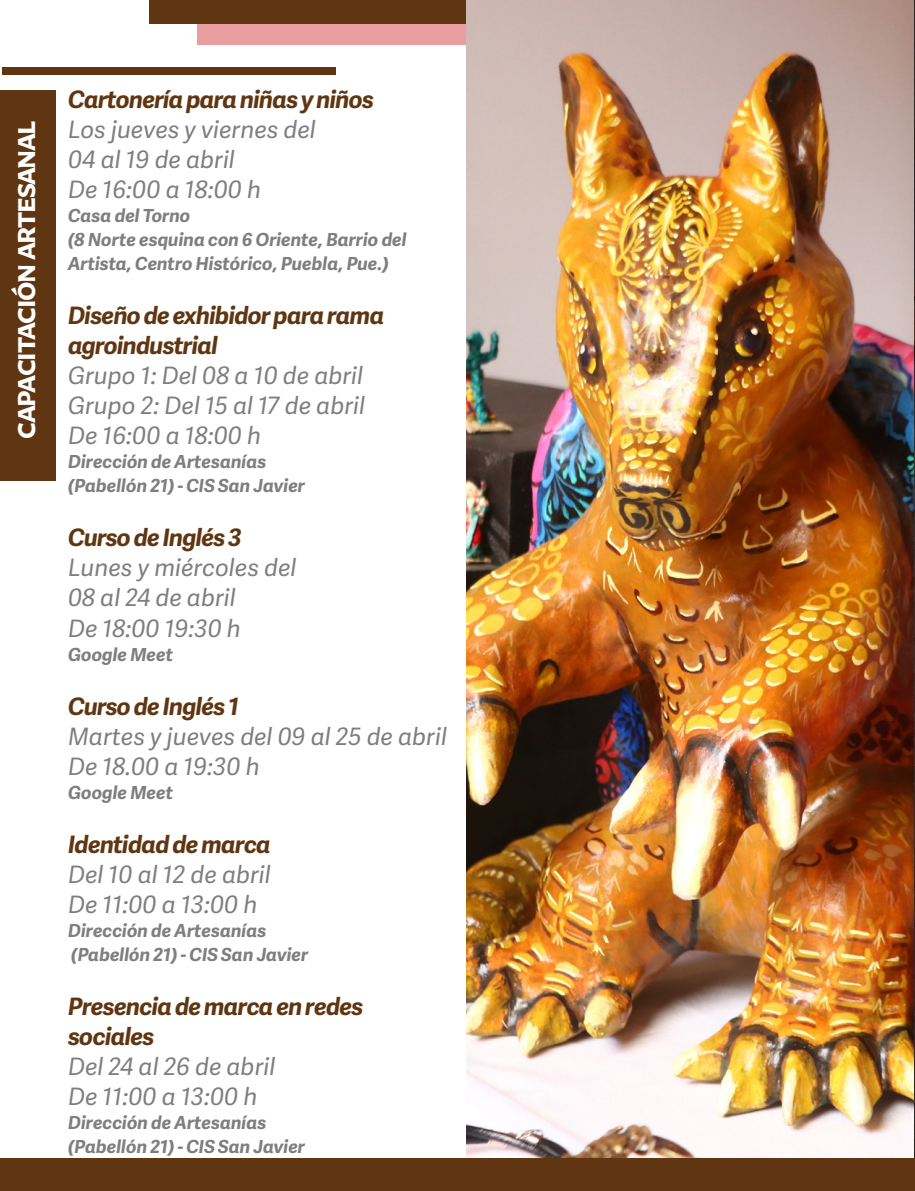
<style>
.page{position:relative;width:915px;height:1191px;background:#fff}
.page>*{position:absolute;margin:0;border:0;box-sizing:border-box;transform-origin:0 0}
.SUBS_T2{font:italic 24px "Adelle Sans";color:#7e7d7f}
.SUBS_T2-2{font:italic 700 24px/30px "Adelle Sans";letter-spacing:-.03em;color:#603612}
.TITULOS_1{font:900 24px "Heroica";letter-spacing:-.07em;color:#fff}
.SUBS_T2-3{font:italic 700 18px/24px "Adelle Sans";color:#7e7d7f}
</style>
<div class="page">
<div style="left:0;top:90px;width:55px;height:390px;background:#603612"></div>
<div style="left:2px;top:68px;width:334px;height:7px;background:#603612"></div>
<div style="left:197px;top:0;width:717px;height:45px;background:#e99f9f"></div>
<div style="left:148px;top:0;width:670px;height:23px;background:#603612"></div>
<img style="left:466px;top:0;width:448px;height:1158px">
<img style="left:914px;top:0;width:1px;height:1191px">
<div style="left:0;top:1158px;width:914px;height:33px;background:#603612"></div>
<p class="TITULOS_1" style="left:11px;top:439px;width:320px;rotate:-90deg">CAPACITACIÓN ARTESANAL</p>
<p class="SUBS_T2-2" style="left:68px;top:84px;width:307px">Cartonería para niñas y niños</p>
<p class="SUBS_T2" style="left:68px;top:113px;width:249px">Los jueves y viernes del</p>
<p class="SUBS_T2" style="left:68px;top:143px;width:168px">04 al 19 de abril</p>
<p class="SUBS_T2" style="left:68px;top:173px;width:194px">De 16:00 a 18:00 h</p>
<p class="SUBS_T2-3" style="left:68px;top:203px;width:124px">Casa del Torno</p>
<p class="SUBS_T2-3" style="left:68px;top:227px;width:340px">(8 Norte esquina con 6 Oriente, Barrio del<br>Artista, Centro Histórico, Puebla, Pue.)</p>
<p class="SUBS_T2-2" style="left:68px;top:300px;width:318px">Diseño de exhibidor para rama agroindustrial</p>
<p class="SUBS_T2" style="left:68px;top:359px;width:296px">Grupo 1: Del 08 a 10 de abril</p>
<p class="SUBS_T2" style="left:68px;top:389px;width:298px">Grupo 2: Del 15 al 17 de abril</p>
<p class="SUBS_T2" style="left:68px;top:419px;width:194px">De 16:00 a 18:00 h</p>
<p class="SUBS_T2-3" style="left:68px;top:449px;width:200px">Dirección de Artesanías</p>
<p class="SUBS_T2-3" style="left:68px;top:473px;width:238px">(Pabellón 21) - CIS San Javier</p>
<p class="SUBS_T2-2" style="left:68px;top:522px;width:175px">Curso de Inglés 3</p>
<p class="SUBS_T2" style="left:68px;top:551px;width:230px">Lunes y miércoles del</p>
<p class="SUBS_T2" style="left:68px;top:581px;width:169px">08 al 24 de abril</p>
<p class="SUBS_T2" style="left:68px;top:611px;width:174px">De 18:00 19:30 h</p>
<p class="SUBS_T2-3" style="left:68px;top:641px;width:106px">Google Meet</p>
<p class="SUBS_T2-2" style="left:68px;top:690px;width:172px">Curso de Inglés 1</p>
<p class="SUBS_T2" style="left:68px;top:719px;width:380px">Martes y jueves del 09 al 25 de abril</p>
<p class="SUBS_T2" style="left:68px;top:749px;width:193px">De 18.00 a 19:30 h</p>
<p class="SUBS_T2-3" style="left:68px;top:779px;width:106px">Google Meet</p>
<p class="SUBS_T2-2" style="left:68px;top:828px;width:204px">Identidad de marca</p>
<p class="SUBS_T2" style="left:68px;top:857px;width:204px">Del 10 al 12 de abril</p>
<p class="SUBS_T2" style="left:68px;top:887px;width:191px">De 11:00 a 13:00 h</p>
<p class="SUBS_T2-3" style="left:68px;top:917px;width:200px">Dirección de Artesanías</p>
<p class="SUBS_T2-3" style="left:71px;top:941px;width:238px">(Pabellón 21) - CIS San Javier</p>
<p class="SUBS_T2-2" style="left:68px;top:990px;width:297px">Presencia de marca en redes sociales</p>
<p class="SUBS_T2" style="left:68px;top:1049px;width:209px">Del 24 al 26 de abril</p>
<p class="SUBS_T2" style="left:68px;top:1079px;width:191px">De 11:00 a 13:00 h</p>
<p class="SUBS_T2-3" style="left:68px;top:1109px;width:200px">Dirección de Artesanías</p>
<p class="SUBS_T2-3" style="left:68px;top:1133px;width:238px">(Pabellón 21) - CIS San Javier</p>
</div>
